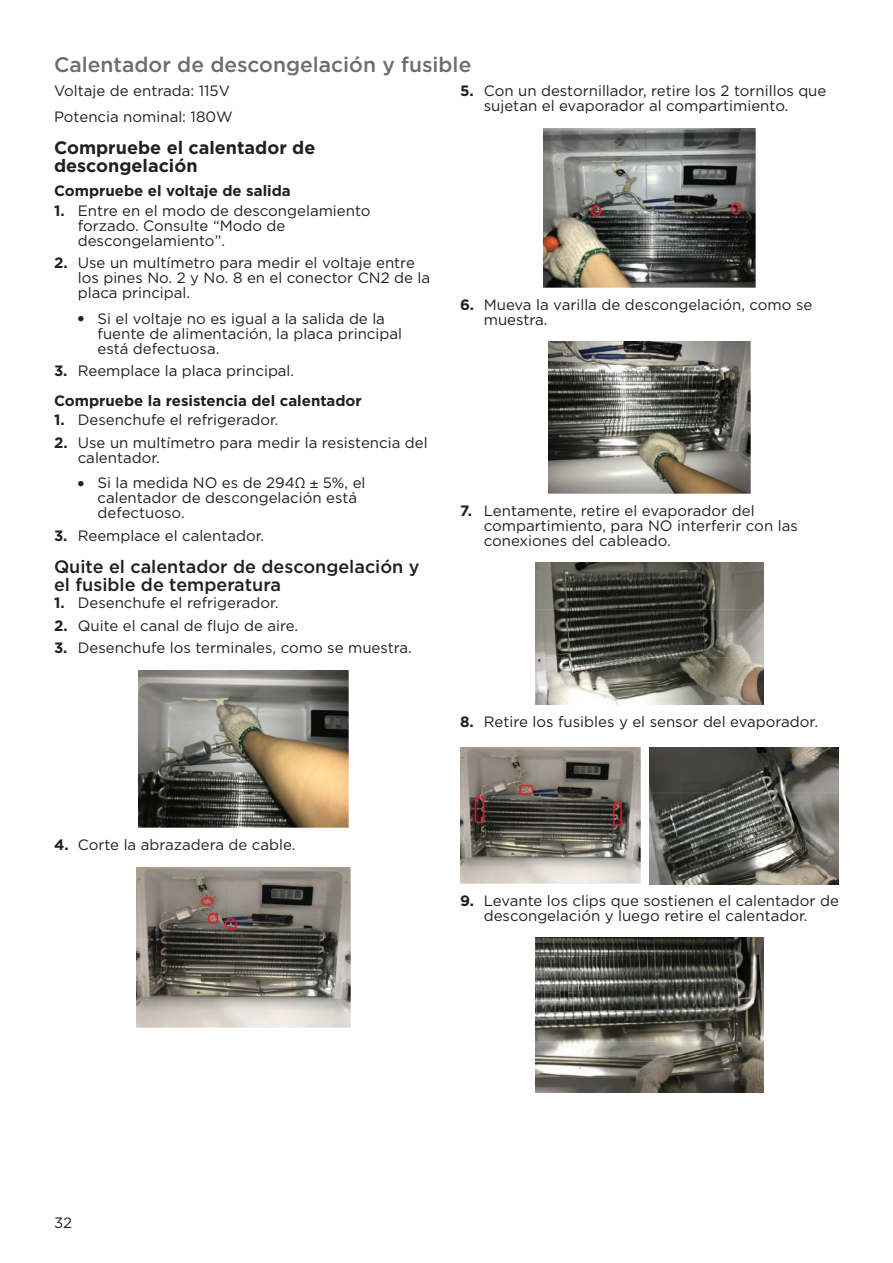
<style>
.page{position:relative;width:893px;height:1263px;background:#fff}
.page>*{position:absolute;margin:0;border:0;box-sizing:border-box;transform-origin:0 0}
.t1{font:500 21px "Gotham";color:#6c6d70}
.t2{font:500 18px/18px "Gotham";color:#231f20}
.t3{font:700 18px/18px "Gotham";color:#231f20}
.t4{font:15px/15px "Gotham";color:#231f20}
.t5{font:700 15px/29.2px "Gotham";color:#231f20}
.s1{font-weight:700}
.s2{font-weight:700;font-size:18px}
.s3{font-weight:400}
.s4{font-family:"Helvetica LT Std"}
</style>
<div class="page">
<img style="left:138px;top:670px;width:211px;height:158px">
<img style="left:137px;top:867px;width:213px;height:160px">
<img style="left:543px;top:128px;width:212px;height:159px">
<img style="left:548px;top:342px;width:203px;height:151px">
<img style="left:535px;top:563px;width:228px;height:141px">
<img style="left:460px;top:747px;width:181px;height:136px">
<img style="left:649px;top:747px;width:189px;height:138px">
<img style="left:536px;top:938px;width:227px;height:155px">
<h1 class="t1" style="left:54px;top:52px;width:419px">Calentador de descongelación y fusible</h1>
<p class="t4" style="left:54px;top:78px;width:180px;line-height:25.5px">Voltaje de entrada: 115V<br>Potencia nominal: 180W</p>
<p class="t3" style="left:54px;top:138px;width:263px">Compruebe el calentador de descongelación</p>
<p class="t5" style="left:54px;top:176px;width:238px">Compruebe el voltaje de salida</p>
<p class="t4" style="left:78px;top:203px;width:294px;text-indent:-24px"><span class="s1">1.</span> Entre en el modo de descongelamiento forzado. Consulte “Modo de descongelamiento”.</p>
<p class="t4" style="left:78px;top:255px;width:354px;text-indent:-24px"><span class="s1">2.</span> Use un multímetro para medir el voltaje entre los pines No. 2 y No. 8 en el conector CN2 de la placa principal.</p>
<p class="t4" style="left:98px;top:311px;width:306px;text-indent:-21px"><span class="s2">•</span> Si el voltaje no es igual a la salida de la fuente de alimentación, la placa principal está defectuosa.</p>
<p class="t5" style="left:54px;top:356px;width:309px">3. <span class="s3">Reemplace la placa principal.<br></span>Compruebe la resistencia del calentador</p>
<p class="t4" style="left:54px;top:412px;width:226px"><span class="s1">1.</span> Desenchufe el refrigerador.</p>
<p class="t4" style="left:78px;top:434px;width:351px;text-indent:-24px"><span class="s1">2.</span> Use un multímetro para medir la resistencia del calentador.</p>
<p class="t4" style="left:98px;top:475px;width:269px;text-indent:-21px"><span class="s2">•</span> Si la medida NO es de 294<span class="s4">Ω ±</span> 5%, el calentador de descongelación está defectuoso.</p>
<p class="t4" style="left:54px;top:527px;width:212px"><span class="s1">3.</span> Reemplace el calentador.</p>
<p class="t2" style="left:54px;top:557px;width:367px">Quite el calentador de descongelación y el fusible de temperatura</p>
<p class="t4" style="left:54px;top:595px;width:226px"><span class="s1">1.</span> Desenchufe el refrigerador.</p>
<p class="t4" style="left:54px;top:618px;width:246px"><span class="s1">2.</span> Quite el canal de flujo de aire.</p>
<p class="t4" style="left:54px;top:640px;width:359px"><span class="s1">3.</span> Desenchufe los terminales, como se muestra.</p>
<p class="t4" style="left:484px;top:83px;width:344px;text-indent:-24px"><span class="s1">5.</span> Con un destornillador, retire los 2 tornillos que sujetan el evaporador al compartimiento.</p>
<p class="t4" style="left:484px;top:297px;width:330px;text-indent:-24px"><span class="s1">6.</span> Mueva la varilla de descongelación, como se muestra.</p>
<p class="t4" style="left:484px;top:503px;width:316px;text-indent:-24px"><span class="s1">7.</span> Lentamente, retire el evaporador del compartimiento, para NO interferir con las conexiones del cableado.</p>
<p class="t4" style="left:54px;top:837px;width:243px"><span class="s1">4.</span> Corte la abrazadera de cable.</p>
<p class="t4" style="left:54px;top:1214px;width:20px">32</p>
<p class="t4" style="left:460px;top:714px;width:359px"><span class="s1">8.</span> Retire los fusibles y el sensor del evaporador.</p>
<p class="t4" style="left:460px;top:892px;width:380px;text-align:center"><span class="s1">9.</span> Levante los clips que sostienen el calentador de descongelación y luego retire el calentador.</p>
</div>
